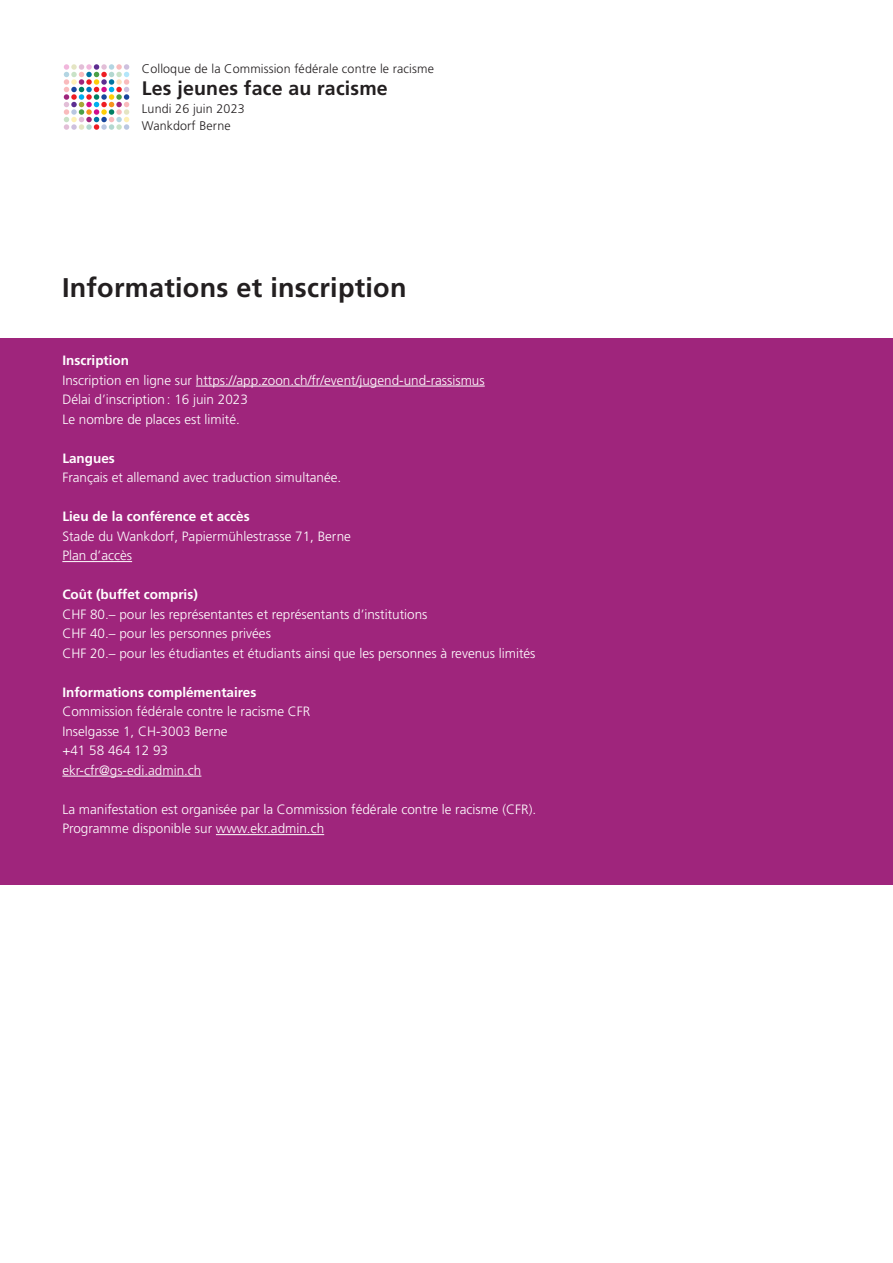
<style>
.page{position:relative;width:893px;height:1263px;background:#fff}
.page>*{position:absolute;margin:0;border:0;box-sizing:border-box;transform-origin:0 0}
.t1{font:700 27px "Frutiger LT Std";letter-spacing:.01em;color:#231f20}
.t2{font:700 19.5px "Frutiger LT Std";letter-spacing:.01em;color:#231f20}
.t3{font:300 13.5px/19.5px "Frutiger LT Std";color:#fff}
.t4{font:700 13.5px "Frutiger LT Std";color:#fff}
.t5{font:300 12.45px/16px "Frutiger LT Std";letter-spacing:.01em;color:#231f20}
</style>
<div class="page">
<div style="left:0;top:338px;width:893px;height:546px;background:#9f257c"></div>
<hr style="left:196px;top:386px;width:289px;height:1px;background:#fff">
<hr style="left:62px;top:561px;width:70px;height:1px;background:#fff">
<hr style="left:62px;top:776px;width:139px;height:1px;background:#fff">
<hr style="left:216px;top:834px;width:108px;height:1px;background:#fff">
<svg style="left:64px;top:64px;width:65px;height:66px"></svg>
<p class="t5" style="left:142px;top:61px;width:293px">Colloque de la Commission fédérale contre le racisme</p>
<h2 class="t2" style="left:142px;top:77px;width:247px">Les jeunes face au racisme</h2>
<p class="t5" style="left:142px;top:101px;width:104px">Lundi 26 juin 2023<br>Wankdorf Berne</p>
<h1 class="t1" style="left:62px;top:272px;width:346px">Informations et inscription</h1>
<p class="t4" style="left:62px;top:353px;width:68px">Inscription</p>
<p class="t3" style="left:62px;top:370px;width:424px">Inscription en ligne sur https://app.zoon.ch/fr/event/jugend-und-rassismus<br>Délai d’inscription: 16 juin 2023<br>Le nombre de places est limité.</p>
<p class="t4" style="left:62px;top:450px;width:54px">Langues</p>
<p class="t3" style="left:62px;top:468px;width:280px">Français et allemand avec traduction simultanée.</p>
<p class="t4" style="left:62px;top:509px;width:189px">Lieu de la conférence et accès</p>
<p class="t3" style="left:62px;top:526px;width:290px">Stade du Wankdorf, Papiermühlestrasse 71, Berne<br>Plan d’accès</p>
<p class="t4" style="left:62px;top:587px;width:137px">Coût (buffet compris)</p>
<p class="t3" style="left:62px;top:604px;width:475px">CHF 80.– pour les représentantes et représentants d’institutions<br>CHF 40.– pour les personnes privées<br>CHF 20.– pour les étudiantes et étudiants ainsi que les personnes à revenus limités</p>
<p class="t4" style="left:62px;top:684px;width:196px">Informations complémentaires</p>
<p class="t3" style="left:62px;top:702px;width:250px">Commission fédérale contre le racisme CFR<br>Inselgasse 1, CH-3003 Berne<br>+41 58 464 12 93 ekr-cfr@gs-edi.admin.ch</p>
<p class="t3" style="left:62px;top:799px;width:475px">La manifestation est organisée par la Commission fédérale contre le racisme (CFR).<br>Programme disponible sur www.ekr.admin.ch</p>
</div>
